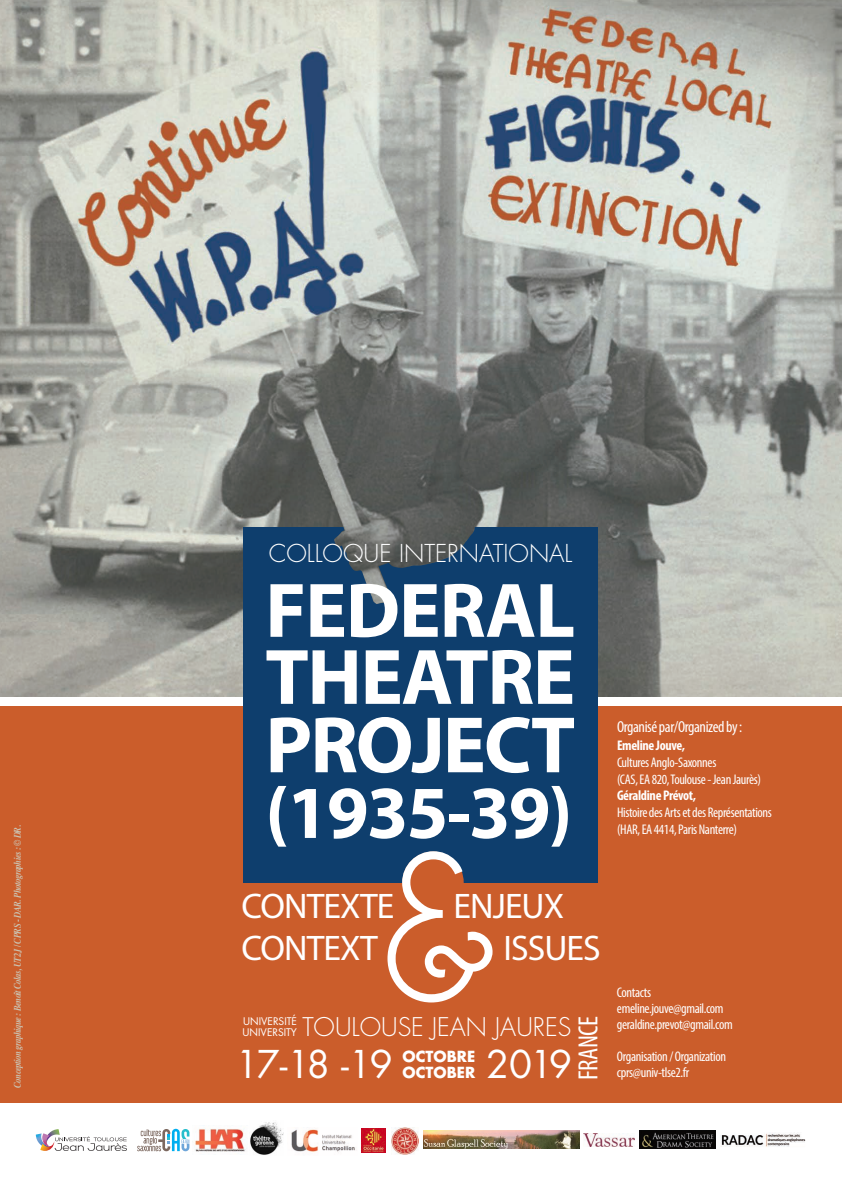
<style>
.page{position:relative;width:842px;height:1191px;background:#fff}
.page>*{position:absolute;margin:0;border:0;box-sizing:border-box;transform-origin:0 0}
.t1{font:213.8px "Champagne&Limousines";color:#fff}
.t2{font:700 80.7px "Myriad Pro";letter-spacing:-.025em;color:#fff}
.t3{font:700 79.3px "Myriad Pro";letter-spacing:-.02em;color:#fff}
.t4{font:700 78px "Myriad Pro";letter-spacing:-.015em;color:#fff}
.t5{font:700 75.2px "Myriad Pro";letter-spacing:-.025em;color:#fff}
.t6{font:37.3px "Futura";letter-spacing:-.05em;color:#fff}
.t7{font:35.6px "Myriad Pro";letter-spacing:-.025em;color:#fff}
.t8{font:condensed 27.9px "Myriad Pro";letter-spacing:-.025em;color:#fff}
.t9{font:300 25.1px "Futura";color:#fff}
.t10{font:300 24px "Futura";color:#fff}
.t11{font:condensed 16px "Myriad Pro";letter-spacing:-.025em;color:#fff}
.t12{font:700 14.9px/16.1px "Futura";color:#fff}
.t13{font:condensed 14px/16px "Myriad Pro";letter-spacing:-.025em;color:#fff}
.t14{font:700 condensed 14px "Myriad Pro";letter-spacing:-.025em;color:#fff}
.t15{font:10.2px/11.1px "Futura";color:#fff}
.t16{font:italic 700 10px "Times";letter-spacing:-.045em;color:#ccc3b2;scale:.85 1}
</style>
<div class="page">
<div style="left:0;top:706px;width:842px;height:485px;background:#cb5d2b"></div>
<img style="left:0;top:0;width:842px;height:696px">
<div style="left:243px;top:527px;width:354px;height:355px;background:#0e3e6d"></div>
<div style="left:402px;top:851px;width:62px;height:62px;background:#cb5d2b;border-radius:50%"></div>
<img style="left:318px;top:463px;width:165px;height:141px">
<div style="left:0;top:1103px;width:842px;height:88px;background:#fff"></div>
<svg style="left:36px;top:1129px;width:91px;height:22px"></svg>
<img style="left:291px;top:1129px;width:64px;height:23px">
<svg style="left:137px;top:1128px;width:53px;height:23px"></svg>
<img style="left:250px;top:1122px;width:34px;height:33px">
<img style="left:194px;top:1128px;width:52px;height:24px">
<img style="left:391px;top:1127px;width:27px;height:27px">
<img style="left:362px;top:1128px;width:23px;height:24px">
<img style="left:639px;top:1130px;width:77px;height:18px">
<img style="left:423px;top:1130px;width:156px;height:18px">
<img style="left:584px;top:1133px;width:50px;height:13px">
<img style="left:721px;top:1133px;width:85px;height:14px">
<p class="t16" style="left:12px;top:1088px;width:310px;rotate:-90deg">Conception graphique : Benoît Colas, UT2J / CPRS - DAR. Photographies : © DR.</p>
<h3 class="t10" style="left:269px;top:542px;width:305px">COLLOQUE INTERNATIONAL</h3>
<h3 class="t4" style="left:265px;top:581px;width:311px">FEDERAL</h3>
<h3 class="t3" style="left:265px;top:647px;width:311px">THEATRE</h3>
<h2 class="t2" style="left:265px;top:715px;width:311px">PROJECT</h2>
<h3 class="t5" style="left:265px;top:784px;width:308px">(1935-39)</h3>
<h1 class="t1" style="left:380px;top:802px;width:123px">&amp;</h1>
<h3 class="t7" style="left:242px;top:892px;width:154px">CONTEXTE</h3>
<h3 class="t7" style="left:453px;top:892px;width:112px">ENJEUX</h3>
<h3 class="t7" style="left:242px;top:935px;width:138px">CONTEXT</h3>
<h3 class="t7" style="left:503px;top:935px;width:99px">ISSUES</h3>
<p class="t15" style="left:243px;top:1016px;width:56px">UNIVERSITÉ<br>UNIVERSITY</p>
<h3 class="t6" style="left:236px;top:1047px;width:158px">17-18 -19</h3>
<h3 class="t6" style="left:486px;top:1047px;width:88px">2019</h3>
<h3 class="t9" style="left:302px;top:1015px;width:271px">TOULOUSE JEAN JAURES</h3>
<p class="t12" style="left:403px;top:1049px;width:74px">OCTOBRE<br>OCTOBER</p>
<h3 class="t8" style="left:578px;top:1079px;width:65px;rotate:-90deg">FRANCE</h3>
<p class="t11" style="left:617px;top:721px;width:127px">Organisé par/Organized by :</p>
<p class="t14" style="left:617px;top:740px;width:69px">Emeline Jouve,</p>
<p class="t13" style="left:617px;top:755px;width:146px;line-height:16.8px">Cultures Anglo-Saxonnes<br>(CAS, EA 820, Toulouse - Jean Jaurès)</p>
<p class="t14" style="left:617px;top:790px;width:80px">Géraldine Prévot,</p>
<p class="t13" style="left:617px;top:805px;width:156px;line-height:16.8px">Histoire des Arts et des Représentations (HAR, EA 4414, Paris Nanterre)</p>
<p class="t13" style="left:617px;top:985px;width:117px">Contacts emeline.jouve@gmail.com geraldine.prevot@gmail.com</p>
<p class="t13" style="left:617px;top:1049px;width:111px">Organisation / Organization cprs@univ-tlse2.fr</p>
</div>
